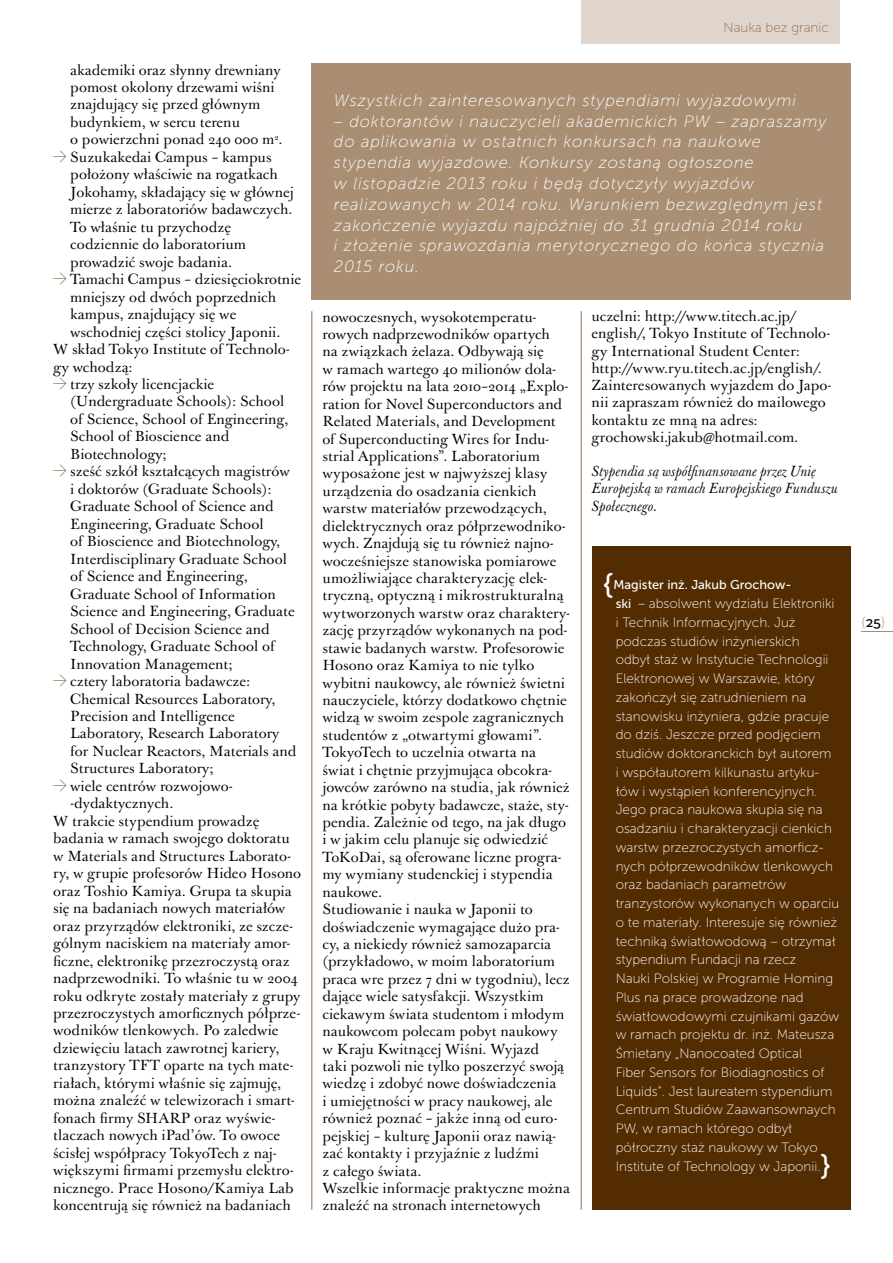
<style>
.page{position:relative;width:893px;height:1263px;background:#fff}
.page>*{position:absolute;margin:0;border:0;box-sizing:border-box;transform-origin:0 0}
.t1{font:30px "Museo Sans 500";color:#fff}
.t2{font:italic 16.5px/20.7px "Museo Sans 100";letter-spacing:.05em;color:#fff}
.t3{font:14.25px/17.4px "J Baskerville";color:#000}
.t4{font:italic 14.25px/17.2px "J Baskerville";letter-spacing:.01em;color:#000}
.t5{font:14.25px "Museo Sans 100";color:#a98e74}
.t6{font:13.5px/18.8px "Museo Sans 100";color:#fff}
.t7{font:13.5px "Museo Sans 100";color:#906e50}
.t8{font:12.75px "Museo Sans 500";color:#fff}
.s1{font-family:"Purista";font-weight:300;color:#906e50}
.s2{font-family:"Museo Sans 500";font-size:12.75px}
.s3{font-family:"Museo Sans 500";color:#000}
</style>
<div class="page">
<hr style="left:861px;top:631px;width:32px;height:1px;background:#a98e74">
<hr style="left:581px;top:311px;width:1px;height:899px;background:#906e50">
<hr style="left:312px;top:311px;width:1px;height:899px;background:#906e50">
<div style="left:581px;top:0;width:259px;height:43px;background:#e0d5cc"></div>
<div style="left:592px;top:546px;width:259px;height:664px;background:#542c02"></div>
<div style="left:312px;top:64px;width:539px;height:236px;background:#a98e74"></div>
<p class="t3" style="left:70px;top:62px;width:214px">akademiki oraz słynny drewniany pomost okolony drzewami wiśni znajdujący się przed głównym budynkiem, w sercu terenu<br>o powierzchni ponad 240 000 m<sup>2</sup>.</p>
<p class="t3" style="left:70px;top:149px;width:225px;text-indent:-17px"><span class="s1">→</span> Suzukakedai Campus – kampus położony właściwie na rogatkach<br>Jokohamy, składający się w głównej mierze z laboratoriów badawczych.<br>To właśnie tu przychodzę codziennie do laboratorium prowadzić swoje badania.</p>
<p class="t3" style="left:53px;top:271px;width:249px"><span class="s1">→</span> Tamachi Campus – dziesięciokrotnie</p>
<p class="t3" style="left:70px;top:289px;width:208px">mniejszy od dwóch poprzednich</p>
<p class="t3" style="left:70px;top:306px;width:168px">kampus, znajdujący się we</p>
<p class="t3" style="left:70px;top:324px;width:212px">wschodniej części stolicy Japonii.</p>
<p class="t3" style="left:53px;top:341px;width:238px">W skład Tokyo Institute of Technolo-</p>
<p class="t3" style="left:53px;top:358px;width:81px">gy wchodzą:</p>
<p class="t3" style="left:70px;top:376px;width:220px;text-indent:-17px"><span class="s1">→</span> trzy szkoły licencjackie (Undergraduate Schools): School of Science, School of Engineering,<br>School of Bioscience and<br>Biotechnology;</p>
<p class="t3" style="left:70px;top:463px;width:226px;text-indent:-17px"><span class="s1">→</span> sześć szkół kształcących magistrów i doktorów (Graduate Schools):<br>Graduate School of Science and<br>Engineering, Graduate School<br>of Bioscience and Biotechnology,<br>Interdisciplinary Graduate School of Science and Engineering,<br>Graduate School of Information<br>Science and Engineering, Graduate<br>School of Decision Science and<br>Technology, Graduate School of<br>Innovation Management;</p>
<p class="t3" style="left:70px;top:673px;width:228px;text-indent:-17px"><span class="s1">→</span> cztery laboratoria badawcze:<br>Chemical Resources Laboratory,<br>Precision and Intelligence<br>Laboratory, Research Laboratory for Nuclear Reactors, Materials and<br>Structures Laboratory;</p>
<p class="t3" style="left:53px;top:778px;width:179px"><span class="s1">→</span> wiele centrów rozwojowo--</p>
<p class="t3" style="left:74px;top:795px;width:101px">dydaktycznych.</p>
<p class="t3" style="left:53px;top:813px;width:208px">W trakcie stypendium prowadzę</p>
<p class="t3" style="left:53px;top:830px;width:238px">badania w ramach swojego doktoratu</p>
<p class="t3" style="left:53px;top:848px;width:240px">w Materials and Structures Laborato-</p>
<p class="t3" style="left:53px;top:865px;width:250px">ry, w grupie profesorów Hideo Hosono</p>
<p class="t3" style="left:53px;top:883px;width:240px">oraz Toshio Kamiya. Grupa ta skupia</p>
<p class="t3" style="left:53px;top:900px;width:234px">się na badaniach nowych materiałów</p>
<p class="t3" style="left:53px;top:918px;width:242px">oraz przyrządów elektroniki, ze szcze-</p>
<p class="t3" style="left:53px;top:935px;width:239px">gólnym naciskiem na materiały amor-</p>
<p class="t3" style="left:53px;top:952px;width:238px">ficzne, elektronikę przezroczystą oraz</p>
<p class="t3" style="left:53px;top:970px;width:246px">nadprzewodniki. To właśnie tu w 2004</p>
<p class="t3" style="left:53px;top:987px;width:249px">roku odkryte zostały materiały z grupy</p>
<p class="t3" style="left:53px;top:1005px;width:249px">przezroczystych amorficznych półprze-</p>
<p class="t3" style="left:53px;top:1022px;width:227px">wodników tlenkowych. Po zaledwie</p>
<p class="t3" style="left:53px;top:1040px;width:228px">dziewięciu latach zawrotnej kariery,</p>
<p class="t3" style="left:53px;top:1057px;width:242px">tranzystory TFT oparte na tych mate-</p>
<p class="t3" style="left:53px;top:1075px;width:230px">riałach, którymi właśnie się zajmuję,</p>
<p class="t3" style="left:53px;top:1092px;width:243px">można znaleźć w telewizorach i smart-</p>
<p class="t3" style="left:53px;top:1110px;width:224px">fonach firmy SHARP oraz wyświe-</p>
<p class="t3" style="left:53px;top:1127px;width:228px">tlaczach nowych iPad’ów. To owoce</p>
<p class="t3" style="left:53px;top:1145px;width:225px">ścisłej współpracy TokyoTech z naj-</p>
<p class="t3" style="left:53px;top:1162px;width:242px">większymi firmami przemysłu elektro-</p>
<p class="t3" style="left:53px;top:1180px;width:242px">nicznego. Prace Hosono/Kamiya Lab</p>
<p class="t3" style="left:53px;top:1197px;width:239px">koncentrują się również na badaniach</p>
<p class="t7" style="left:724px;top:21px;width:107px">Nauka bez granic</p>
<p class="t2" style="left:334px;top:90px;width:464px">Wszystkich zainteresowanych stypendiami wyjazdowymi</p>
<p class="t2" style="left:334px;top:111px;width:494px">– doktorantów i nauczycieli akademickich PW – zapraszamy do aplikowania w ostatnich konkursach na naukowe stypendia wyjazdowe. Konkursy zostaną ogłoszone<br>w listopadzie 2013 roku i będą dotyczyły wyjazdów realizowanych w 2014 roku. Warunkiem bezwzględnym jest zakończenie wyjazdu najpóźniej do 31 grudnia 2014 roku<br>i złożenie sprawozdania merytorycznego do końca stycznia 2015 roku.</p>
<p class="t3" style="left:322px;top:309px;width:249px">nowoczesnych, wysokotemperatu&shy;rowych nadprzewodników opartych<br>na związkach żelaza. Odbywają się<br>w ramach wartego 40 milionów dola&shy;rów projektu na lata 2010–2014 „Explo&shy;ration for Novel Superconductors and Related Materials, and Development of Superconducting Wires for Indu&shy;strial Applications”. Laboratorium wyposażone jest w najwyższej klasy urządzenia do osadzania cienkich warstw materiałów przewodzących, dielektrycznych oraz półprzewodniko&shy;wych. Znajdują się tu również najno&shy;wocześniejsze stanowiska pomiarowe umożliwiające charakteryzację elek&shy;tryczną, optyczną i mikrostrukturalną wytworzonych warstw oraz charaktery&shy;zację przyrządów wykonanych na pod&shy;stawie badanych warstw. Profesorowie Hosono oraz Kamiya to nie tylko wybitni naukowcy, ale również świetni nauczyciele, którzy dodatkowo chętnie widzą w swoim zespole zagranicznych studentów z „otwartymi głowami”.<br>TokyoTech to uczelnia otwarta na świat i chętnie przyjmująca obcokra&shy;jowców zarówno na studia, jak również na krótkie pobyty badawcze, staże, sty&shy;pendia. Zależnie od tego, na jak długo i w jakim celu planuje się odwiedzić ToKoDai, są oferowane liczne progra&shy;my wymiany studenckiej i stypendia naukowe.<br>Studiowanie i nauka w Japonii to doświadczenie wymagające dużo pra&shy;cy, a niekiedy również samozaparcia (przykładowo, w moim laboratorium praca wre przez 7 dni w tygodniu), lecz dające wiele satysfakcji. Wszystkim ciekawym świata studentom i młodym naukowcom polecam pobyt naukowy w Kraju Kwitnącej Wiśni. Wyjazd<br>taki pozwoli nie tylko poszerzyć swoją wiedzę i zdobyć nowe doświadczenia<br>i umiejętności w pracy naukowej, ale również poznać – jakże inną od euro&shy;pejskiej – kulturę Japonii oraz nawią&shy;zać kontakty i przyjaźnie z ludźmi<br>z całego świata.<br>Wszelkie informacje praktyczne można znaleźć na stronach internetowych</p>
<p class="t3" style="left:591px;top:308px;width:242px">uczelni: http://www.titech.ac.jp/ english/, Tokyo Institute of Technolo&shy;gy International Student Center: http://www.ryu.titech.ac.jp/english/.<br>Zainteresowanych wyjazdem do Japo&shy;nii zapraszam również do mailowego kontaktu ze mną na adres: grochowski.jakub@hotmail.com.</p>
<p class="t4" style="left:591px;top:463px;width:247px">Stypendia są współfinansowane przez Unię<br>Europejską w ramach Europejskiego Funduszu<br>Społecznego.</p>
<h1 class="t1" style="left:603px;top:568px;width:12px">{</h1>
<p class="t8" style="left:613px;top:578px;width:180px">Magister inż. Jakub Grochow-</p>
<p class="t6" style="left:616px;top:594px;width:225px"><span class="s2">ski</span> – absolwent wydziału Elektroniki i Technik Informacyjnych. Już podczas studiów inżynierskich<br>odbył staż w Instytucie Technologii Elektronowej w Warszawie, który zakończył się zatrudnieniem na stanowisku inżyniera, gdzie pracuje do dziś. Jeszcze przed podjęciem studiów doktoranckich był autorem<br>i współautorem kilkunastu artyku&shy;łów i wystąpień konferencyjnych.<br>Jego praca naukowa skupia się na osadzaniu i charakteryzacji cienkich warstw przezroczystych amorficz&shy;nych półprzewodników tlenkowych oraz badaniach parametrów tranzystorów wykonanych w oparciu o te materiały. Interesuje się również techniką światłowodową – otrzymał stypendium Fundacji na rzecz<br>Nauki Polskiej w Programie Homing Plus na prace prowadzone nad światłowodowymi czujnikami gazów w ramach projektu dr. inż. Mateusza Śmietany „Nanocoated Optical<br>Fiber Sensors for Biodiagnostics of Liquids”. Jest laureatem stypendium Centrum Studiów Zaawansownaych PW, w ramach którego odbył półroczny staż naukowy w Tokyo Institute of Technology w Japonii.</p>
<h1 class="t1" style="left:820px;top:1149px;width:12px">}</h1>
<p class="t5" style="left:861px;top:614px;width:26px">{<span class="s3">25</span>}</p>
</div>
